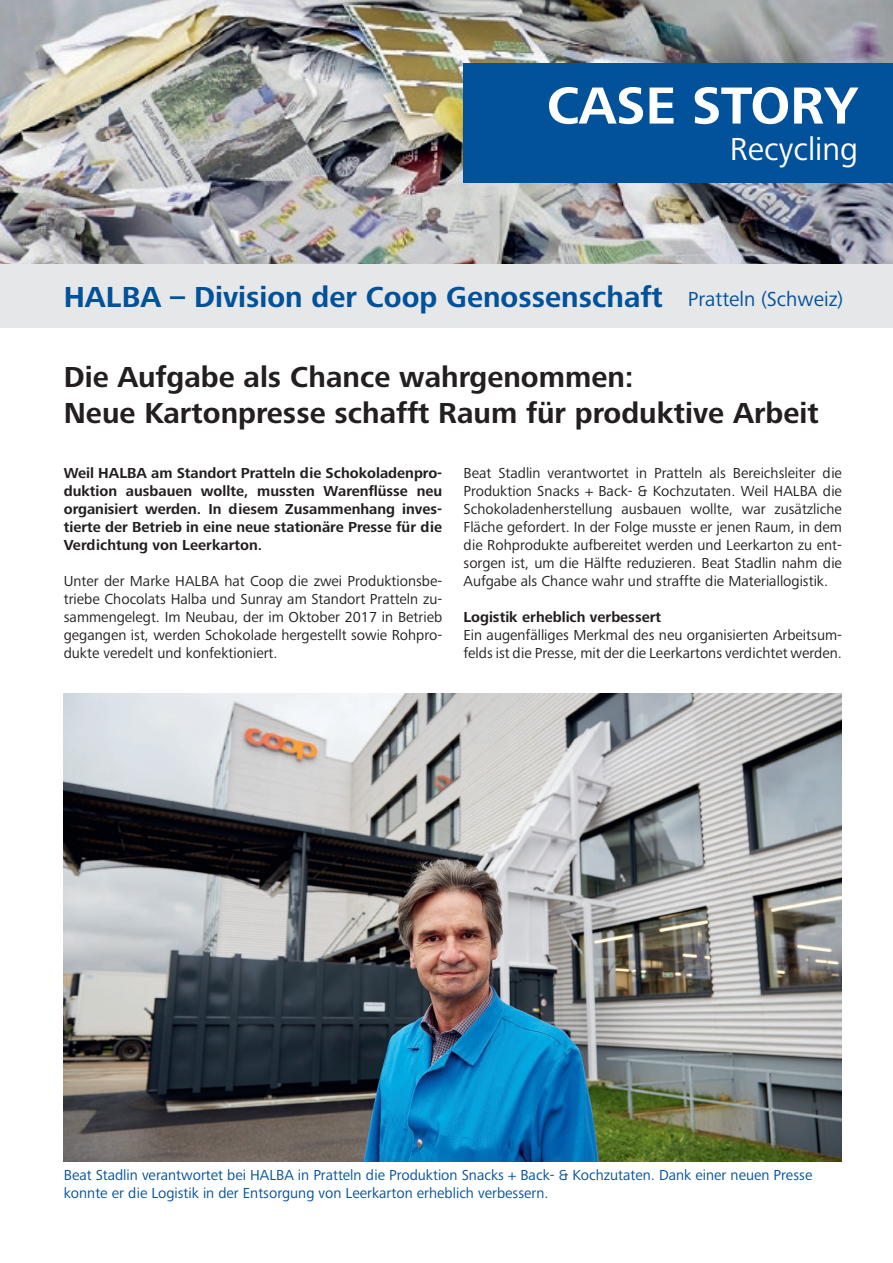
<style>
.page{position:relative;width:893px;height:1263px;background:#fff}
.page>*{position:absolute;margin:0;border:0;box-sizing:border-box;transform-origin:0 0}
.t1{font:700 54px "Frutiger Next Pro";letter-spacing:-.01em;color:#fff}
.t2{font:33px "Frutiger Next Pro";color:#fff}
.t3{font:700 30px/36px "Frutiger Next Pro";color:#231f20}
.t4{font:700 30px "Frutiger Next Pro";color:#01519b}
.t5{font:15px/18px "Frutiger Next Pro";color:#231f20;text-align:justify}
.t6{font:700 15px/18px "Frutiger Next Pro";color:#231f20;text-align:justify}
.t7{font:15px/18px "Frutiger Next Pro";color:#01519b}
.s1{font-weight:400;font-size:21px}
</style>
<div class="page">
<div style="left:0;top:264px;width:893px;height:64px;background:#e6e7e9"></div>
<img style="left:64px;top:694px;width:778px;height:468px">
<img style="left:0;top:0;width:893px;height:264px">
<div style="left:463px;top:64px;width:430px;height:119px;background:#01519b"></div>
<h1 class="t1" style="left:547px;top:75px;width:313px">CASE STORY</h1>
<h2 class="t2" style="left:730px;top:130px;width:130px">Recycling</h2>
<h3 class="t4" style="left:64px;top:279px;width:781px">HALBA – Division der Coop Genossenschaft <span class="s1">Pratteln (Schweiz)</span></h3>
<h3 class="t3" style="left:64px;top:359px;width:756px">Die Aufgabe als Chance wahrgenommen:<br>Neue Kartonpresse schafft Raum für produktive Arbeit</h3>
<p class="t6" style="left:64px;top:464px;width:380px">Weil HALBA am Standort Pratteln die Schokoladenpro&shy;duktion ausbauen wollte, mussten Warenflüsse neu organisiert werden. In diesem Zusammenhang inves&shy;tierte der Betrieb in eine neue stationäre Presse für die Verdichtung von Leerkarton.</p>
<p class="t5" style="left:64px;top:572px;width:380px">Unter der Marke HALBA hat Coop die zwei Produktionsbe&shy;triebe Chocolats Halba und Sunray am Standort Pratteln zu&shy;sammengelegt. Im Neubau, der im Oktober 2017 in Betrieb gegangen ist, werden Schokolade hergestellt sowie Rohpro&shy;dukte veredelt und konfektioniert.</p>
<p class="t5" style="left:463px;top:464px;width:380px">Beat Stadlin verantwortet in Pratteln als Bereichsleiter die Produktion Snacks + Back- &amp; Kochzutaten. Weil HALBA die Schokoladenherstellung ausbauen wollte, war zusätzliche Fläche gefordert. In der Folge musste er jenen Raum, in dem die Rohprodukte aufbereitet werden und Leerkarton zu ent&shy;sorgen ist, um die Hälfte reduzieren. Beat Stadlin nahm die Aufgabe als Chance wahr und straffte die Materiallogistik.</p>
<p class="t6" style="left:463px;top:608px;width:199px">Logistik erheblich verbessert</p>
<p class="t5" style="left:463px;top:626px;width:380px">Ein augenfälliges Merkmal des neu organisierten Arbeitsum&shy;felds ist die Presse, mit der die Leerkartons verdichtet werden.</p>
<p class="t7" style="left:64px;top:1166px;width:750px">Beat Stadlin verantwortet bei HALBA in Pratteln die Produktion Snacks + Back- &amp; Kochzutaten. Dank einer neuen Presse konnte er die Logistik in der Entsorgung von Leerkarton erheblich verbessern.</p>
</div>
